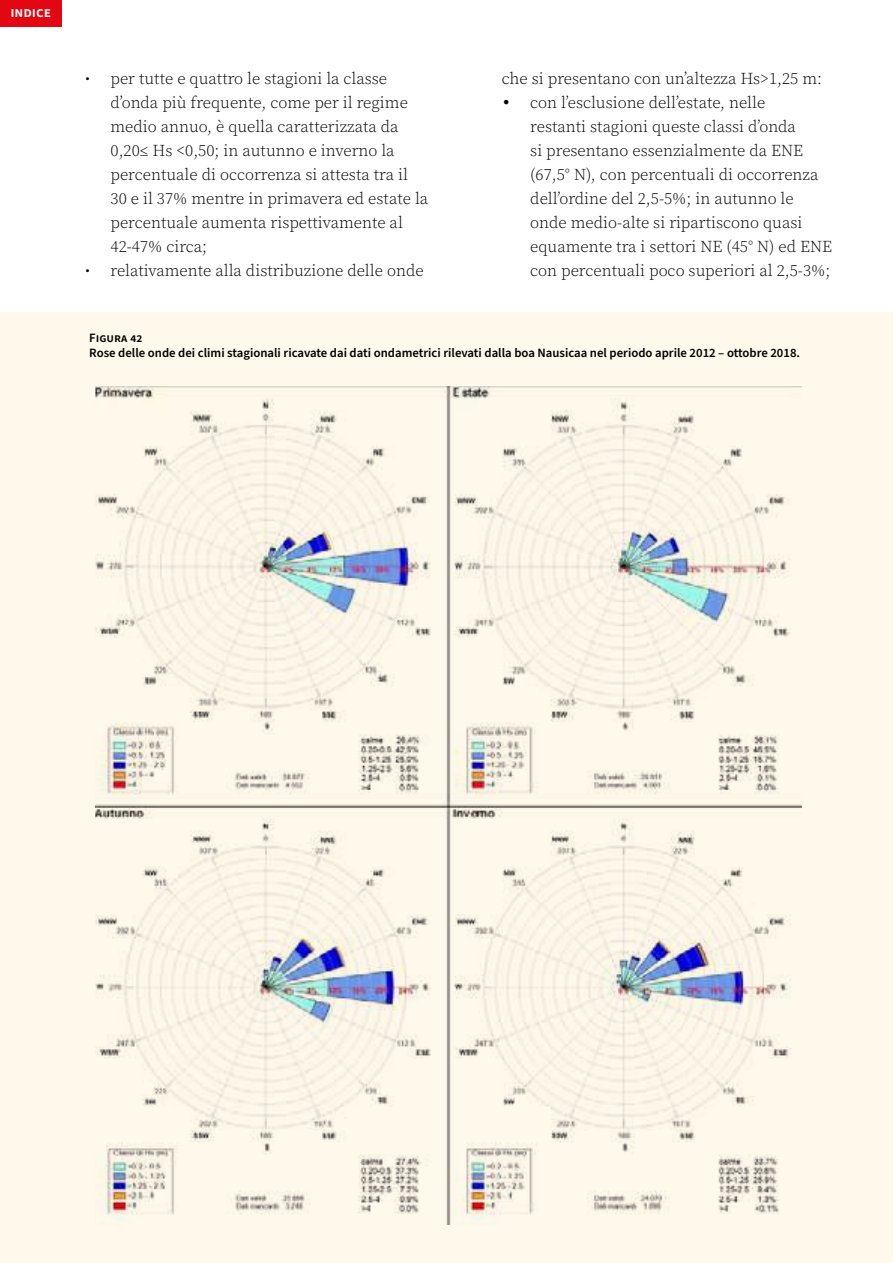
<style>
.page{position:relative;width:893px;height:1263px;background:#fff}
.page>*{position:absolute;margin:0;border:0;box-sizing:border-box;transform-origin:0 0}
.t1{font:300 16.5px/24px "Source Serif Pro";color:#000}
.t2{font:600 15px "Source Sans Pro";letter-spacing:-.005em;color:#fff}
.t3{font:600 12.75px/15px "Source Sans Pro";color:#000}
.s1{font-family:"Times New Roman";font-weight:400;font-size:18px}
</style>
<div class="page">
<div style="left:0;top:0;width:61px;height:27px;background:#e30613"></div>
<div style="left:0;top:312px;width:893px;height:951px;background:#fff9ec"></div>
<img style="left:95px;top:387px;width:707px;height:837px">
<p class="t2" style="left:10px;top:2px;width:42px">indice</p>
<p class="t1" style="left:111px;top:67px;width:319px;text-indent:-26px">• per tutte e quattro le stagioni la classe d’onda più frequente, come per il regime medio annuo, è quella caratterizzata da 0,20≤ Hs &lt;0,50; in autunno e inverno la percentuale di occorrenza si attesta tra il 30 e il 37% mentre in primavera ed estate la percentuale aumenta rispettivamente al 42-47% circa;</p>
<p class="t1" style="left:85px;top:259px;width:340px">• relativamente alla distribuzione delle onde</p>
<p class="t1" style="left:502px;top:67px;width:322px">che si presentano con un’altezza Hs&gt;1,25 m:</p>
<p class="t1" style="left:530px;top:91px;width:303px;text-indent:-27px"><span class="s1">•</span> con l’esclusione dell’estate, nelle<br>restanti stagioni queste classi d’onda<br>si presentano essenzialmente da ENE (67,5° N), con percentuali di occorrenza dell’ordine del 2,5-5%; in autunno le onde medio-alte si ripartiscono quasi equamente tra i settori NE (45° N) ed ENE con percentuali poco superiori al 2,5-3%;</p>
<p class="t3" style="left:89px;top:331px;width:712px">Figura 42<br>Rose delle onde dei climi stagionali ricavate dai dati ondametrici rilevati dalla boa Nausicaa nel periodo aprile 2012 – ottobre 2018.</p>
</div>
